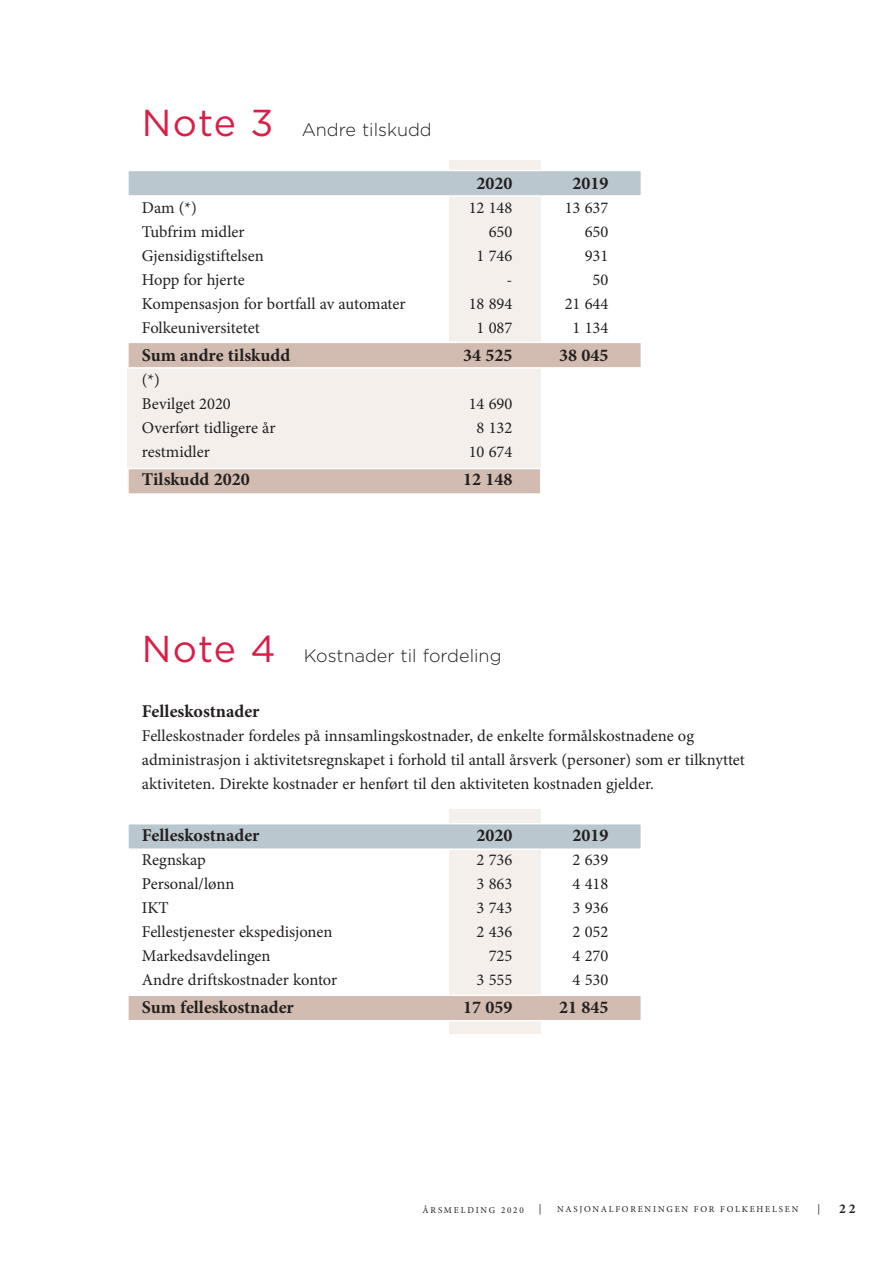
<style>
.page{position:relative;width:893px;height:1263px;background:#fff}
.page>*{position:absolute;margin:0;border:0;box-sizing:border-box;transform-origin:0 0}
.Regnskap_mellomsum{font:700 18px "Minion Pro";color:#231f20}
.ingress{font:300 18px "Gotham";color:#231f20}
.regnskap_brød{font:16.5px/24px "Minion Pro";color:#231f20}
.t1{font:700 13.5px "Minion Pro";color:#231f20}
.t2{font:10.5px "Minion Pro";color:#231f20}
.t3{font:9px "Minion Pro";letter-spacing:.2em;color:#231f20}
.s1{font-weight:400;font-size:37.5px;color:#d91e47}
</style>
<div class="page">
<div style="left:128px;top:367px;width:413px;height:126px;background:#f4efeb"></div>
<div style="left:450px;top:160px;width:91px;height:220px;background:#f4efeb"></div>
<div style="left:450px;top:809px;width:91px;height:224px;background:#f4efeb"></div>
<div style="left:127px;top:170px;width:515px;height:27px;background:#bac7ce;border:2px solid #fff"></div>
<div style="left:127px;top:823px;width:515px;height:27px;background:#bac7ce;border:2px solid #fff"></div>
<div style="left:127px;top:342px;width:515px;height:27px;background:#d2bbb0;border:2px solid #fff"></div>
<div style="left:127px;top:468px;width:415px;height:27px;background:#d2bbb0;border:2px solid #fff"></div>
<div style="left:127px;top:994px;width:515px;height:27px;background:#d2bbb0;border:2px solid #fff"></div>
<p class="ingress" style="left:142px;top:119px;width:291px"><span class="s1">Note 3</span> Andre tilskudd</p>
<p class="Regnskap_mellomsum" style="left:476px;top:170px;width:37px">2020</p>
<p class="Regnskap_mellomsum" style="left:572px;top:170px;width:37px">2019</p>
<p class="regnskap_brød" style="left:142px;top:195px;width:57px">Dam (*)</p>
<p class="regnskap_brød" style="left:469px;top:195px;width:45px">12 148</p>
<p class="regnskap_brød" style="left:565px;top:195px;width:45px">13 637</p>
<p class="regnskap_brød" style="left:142px;top:219px;width:104px">Tubfrim midler</p>
<p class="regnskap_brød" style="left:489px;top:219px;width:25px">650</p>
<p class="regnskap_brød" style="left:585px;top:219px;width:25px">650</p>
<p class="regnskap_brød" style="left:142px;top:243px;width:123px">Gjensidigstiftelsen</p>
<p class="regnskap_brød" style="left:477px;top:243px;width:37px">1 746</p>
<p class="regnskap_brød" style="left:585px;top:243px;width:25px">931</p>
<p class="regnskap_brød" style="left:142px;top:267px;width:104px">Hopp for hjerte</p>
<p class="regnskap_brød" style="left:507px;top:267px;width:7px">-</p>
<p class="regnskap_brød" style="left:593px;top:267px;width:17px">50</p>
<p class="regnskap_brød" style="left:142px;top:291px;width:265px">Kompensasjon for bortfall av automater</p>
<p class="regnskap_brød" style="left:469px;top:291px;width:45px">18 894</p>
<p class="regnskap_brød" style="left:565px;top:291px;width:45px">21 644</p>
<p class="regnskap_brød" style="left:142px;top:315px;width:119px">Folkeuniversitetet</p>
<p class="regnskap_brød" style="left:477px;top:315px;width:37px">1 087</p>
<p class="regnskap_brød" style="left:573px;top:315px;width:37px">1 134</p>
<p class="Regnskap_mellomsum" style="left:142px;top:342px;width:150px">Sum andre tilskudd</p>
<p class="Regnskap_mellomsum" style="left:463px;top:342px;width:51px">34 525</p>
<p class="Regnskap_mellomsum" style="left:559px;top:342px;width:51px">38 045</p>
<p class="regnskap_brød" style="left:142px;top:368px;width:20px">(*)</p>
<p class="regnskap_brød" style="left:142px;top:392px;width:90px">Bevilget 2020</p>
<p class="regnskap_brød" style="left:469px;top:392px;width:45px">14 690</p>
<p class="regnskap_brød" style="left:142px;top:416px;width:135px">Overført tidligere år</p>
<p class="regnskap_brød" style="left:477px;top:416px;width:37px">8 132</p>
<p class="regnskap_brød" style="left:142px;top:440px;width:70px">restmidler</p>
<p class="regnskap_brød" style="left:469px;top:440px;width:45px">10 674</p>
<p class="Regnskap_mellomsum" style="left:142px;top:467px;width:109px">Tilskudd 2020</p>
<p class="Regnskap_mellomsum" style="left:463px;top:467px;width:51px">12 148</p>
<p class="ingress" style="left:142px;top:644px;width:361px"><span class="s1">Note 4</span> Kostnader til fordeling</p>
<p class="Regnskap_mellomsum" style="left:142px;top:698px;width:119px">Felleskostnader</p>
<p class="regnskap_brød" style="left:142px;top:723px;width:605px">Felleskostnader fordeles på innsamlingskostnader, de enkelte formålskostnadene og administrasjon i aktivitetsregnskapet i forhold til antall årsverk (personer) som er tilknyttet aktiviteten. Direkte kostnader er henført til den aktiviteten kostnaden gjelder.</p>
<p class="Regnskap_mellomsum" style="left:142px;top:822px;width:119px">Felleskostnader</p>
<p class="Regnskap_mellomsum" style="left:476px;top:822px;width:37px">2020</p>
<p class="Regnskap_mellomsum" style="left:572px;top:822px;width:37px">2019</p>
<p class="regnskap_brød" style="left:142px;top:848px;width:65px">Regnskap</p>
<p class="regnskap_brød" style="left:477px;top:848px;width:37px">2 736</p>
<p class="regnskap_brød" style="left:573px;top:848px;width:37px">2 639</p>
<p class="regnskap_brød" style="left:142px;top:872px;width:94px">Personal/lønn</p>
<p class="regnskap_brød" style="left:477px;top:872px;width:37px">3 863</p>
<p class="regnskap_brød" style="left:573px;top:872px;width:37px">4 418</p>
<p class="regnskap_brød" style="left:142px;top:896px;width:28px">IKT</p>
<p class="regnskap_brød" style="left:477px;top:896px;width:37px">3 743</p>
<p class="regnskap_brød" style="left:573px;top:896px;width:37px">3 936</p>
<p class="regnskap_brød" style="left:142px;top:920px;width:192px">Fellestjenester ekspedisjonen</p>
<p class="regnskap_brød" style="left:477px;top:920px;width:37px">2 436</p>
<p class="regnskap_brød" style="left:573px;top:920px;width:37px">2 052</p>
<p class="regnskap_brød" style="left:142px;top:944px;width:130px">Markedsavdelingen</p>
<p class="regnskap_brød" style="left:489px;top:944px;width:25px">725</p>
<p class="regnskap_brød" style="left:573px;top:944px;width:37px">4 270</p>
<p class="regnskap_brød" style="left:142px;top:968px;width:197px">Andre driftskostnader kontor</p>
<p class="regnskap_brød" style="left:477px;top:968px;width:37px">3 555</p>
<p class="regnskap_brød" style="left:573px;top:968px;width:37px">4 530</p>
<p class="Regnskap_mellomsum" style="left:142px;top:995px;width:153px">Sum felleskostnader</p>
<p class="Regnskap_mellomsum" style="left:463px;top:995px;width:51px">17 059</p>
<p class="Regnskap_mellomsum" style="left:559px;top:995px;width:51px">21 845</p>
<p class="t3" style="left:423px;top:1204px;width:103px">ÅRSMELDING 2020</p>
<p class="t2" style="left:539px;top:1202px;width:4px">|</p>
<p class="t3" style="left:557px;top:1203px;width:243px">NASJONALFORENINGEN FOR FOLKEHELSEN</p>
<p class="t2" style="left:817px;top:1202px;width:4px">|</p>
<p class="t1" style="left:839px;top:1199px;width:18px">22</p>
</div>
